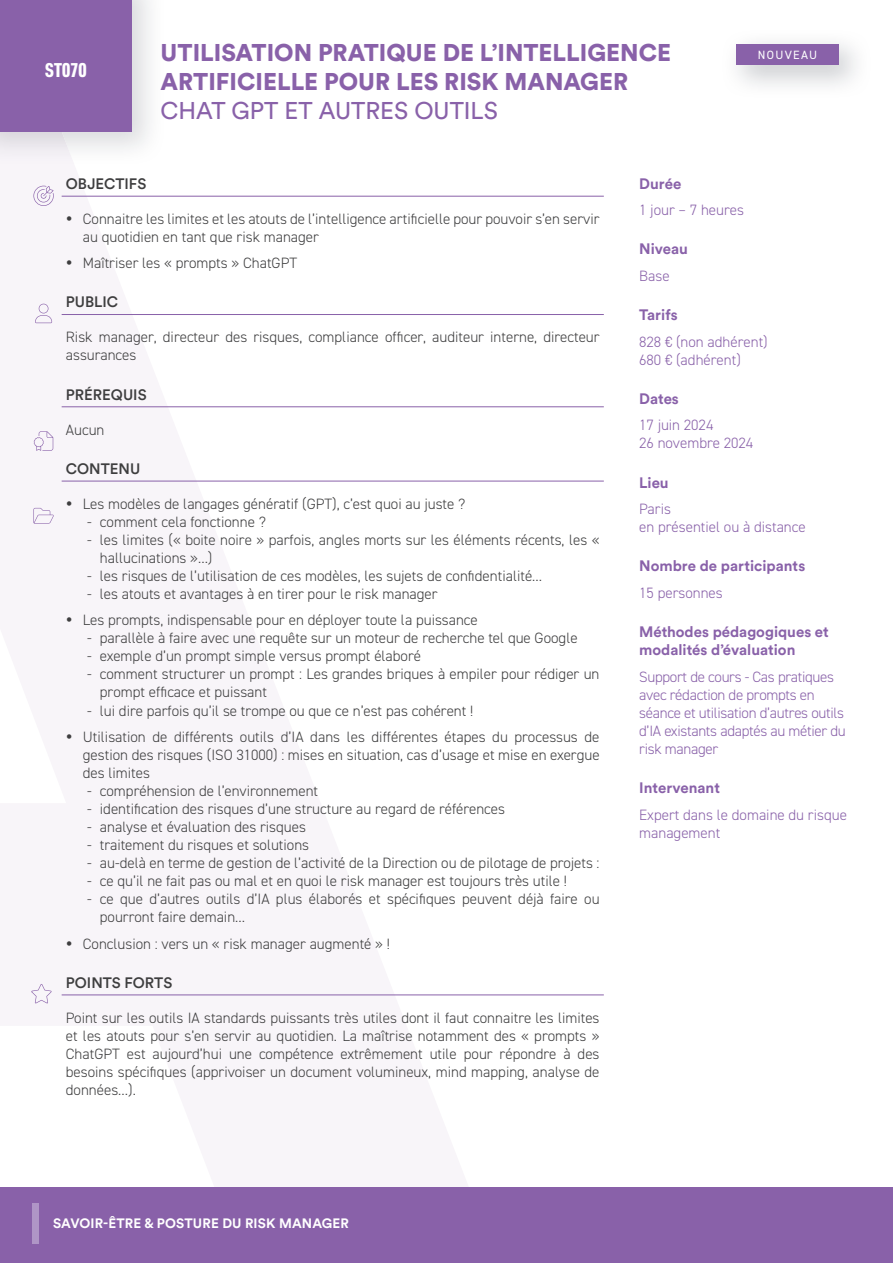
<style>
.page{position:relative;width:893px;height:1263px;background:#fff}
.page>*{position:absolute;margin:0;border:0;box-sizing:border-box;transform-origin:0 0}
.t1{font:900 24px/28.8px "Circular Std";color:#8961a9}
.t2{font:24px "Circular Std";color:#8961a9}
.t3{font:900 19.5px "URWDIN Cond";color:#fff}
.t4{font:300 15px/18px "DIN2014";color:#3e3e3f}
.t5{font:300 15px/18px "DIN2014";letter-spacing:-.005em;color:#8961a9}
.t6{font:700 15px/18px "Circular Std";color:#8961a9}
.t7{font:500 15px "Circular Std";color:#3e3e3f}
.t8{font:700 13.5px "Circular Std";letter-spacing:.01em;color:#fff}
.t9{font:12px "DIN2014";letter-spacing:.11em;color:#fff}
</style>
<div class="page">
<div style="left:0;top:1187px;width:893px;height:76px;background:#8961a9"></div>
<div style="left:32px;top:1203px;width:6px;height:41px;background:#af95c6"></div>
<div style="left:0;top:0;width:132px;height:132px;background:#8961a9"></div>
<hr style="left:62px;top:196px;width:542px;height:1px;background:#8961a9">
<hr style="left:62px;top:314px;width:542px;height:1px;background:#8961a9">
<hr style="left:62px;top:406px;width:542px;height:1px;background:#8961a9">
<hr style="left:62px;top:481px;width:542px;height:1px;background:#8961a9">
<hr style="left:62px;top:995px;width:542px;height:1px;background:#8961a9">
<svg style="left:33px;top:186px;width:21px;height:20px"></svg>
<svg style="left:35px;top:304px;width:17px;height:19px"></svg>
<svg style="left:33px;top:508px;width:21px;height:16px"></svg>
<svg style="left:34px;top:431px;width:19px;height:20px"></svg>
<svg style="left:31px;top:984px;width:21px;height:19px"></svg>
<img style="left:736px;top:42px;width:120px;height:44px">
<div style="left:736px;top:45px;width:102px;height:20px;background:#8961a9"></div>
<h2 class="t3" style="left:45px;top:56px;width:43px">ST070</h2>
<h1 class="t1" style="left:161px;top:38px;width:512px">UTILISATION PRATIQUE DE L’INTELLIGENCE<br>ARTIFICIELLE POUR LES RISK MANAGER</h1>
<h1 class="t2" style="left:161px;top:96px;width:339px">CHAT GPT ET AUTRES OUTILS</h1>
<p class="t9" style="left:758px;top:47px;width:61px">NOUVEAU</p>
<p class="t7" style="left:66px;top:174px;width:82px">OBJECTIFS</p>
<p class="t4" style="left:83px;top:209px;width:518px;text-indent:-17px">• Connaitre les limites et les atouts de l’intelligence artificielle pour pouvoir s’en servir au quotidien en tant que risk manager</p>
<p class="t4" style="left:66px;top:254px;width:233px">• Maîtriser les « prompts » ChatGPT</p>
<p class="t7" style="left:66px;top:293px;width:54px">PUBLIC</p>
<p class="t4" style="left:66px;top:328px;width:535px">Risk manager, directeur des risques, compliance officer, auditeur interne, directeur assurances</p>
<p class="t7" style="left:66px;top:385px;width:82px">PRÉREQUIS</p>
<p class="t4" style="left:66px;top:421px;width:40px">Aucun</p>
<p class="t7" style="left:66px;top:459px;width:76px">CONTENU</p>
<p class="t4" style="left:66px;top:495px;width:401px">• Les modèles de langages génératif (GPT), c’est quoi au juste ?</p>
<p class="t4" style="left:87px;top:513px;width:180px">- comment cela fonctionne ?</p>
<p class="t4" style="left:100px;top:531px;width:501px;text-indent:-13px">- les limites (« boite noire » parfois, angles morts sur les éléments récents, les « hallucinations »…)</p>
<p class="t4" style="left:87px;top:567px;width:456px">- les risques de l’utilisation de ces modèles, les sujets de confidentialité…</p>
<p class="t4" style="left:87px;top:585px;width:352px">- les atouts et avantages à en tirer pour le risk manager</p>
<p class="t4" style="left:66px;top:611px;width:413px">• Les prompts, indispensable pour en déployer toute la puissance</p>
<p class="t4" style="left:87px;top:629px;width:492px">- parallèle à faire avec une requête sur un moteur de recherche tel que Google</p>
<p class="t4" style="left:87px;top:647px;width:335px">- exemple d’un prompt simple versus prompt élaboré</p>
<p class="t4" style="left:100px;top:665px;width:501px;text-indent:-13px">- comment structurer un prompt : Les grandes briques à empiler pour rédiger un prompt efficace et puissant</p>
<p class="t4" style="left:87px;top:701px;width:388px">- lui dire parfois qu’il se trompe ou que ce n’est pas cohérent !</p>
<p class="t4" style="left:83px;top:728px;width:518px;text-align:justify;text-indent:-17px">• Utilisation de différents outils d’IA dans les différentes étapes du processus de gestion des risques (ISO 31000) : mises en situation, cas d’usage et mise en exergue des limites</p>
<p class="t4" style="left:87px;top:782px;width:233px">- compréhension de l’environnement</p>
<p class="t4" style="left:87px;top:800px;width:419px">- identification des risques d’une structure au regard de références</p>
<p class="t4" style="left:87px;top:818px;width:220px">- analyse et évaluation des risques</p>
<p class="t4" style="left:87px;top:836px;width:224px">- traitement du risques et solutions</p>
<p class="t4" style="left:87px;top:854px;width:514px">- au-delà en terme de gestion de l’activité de la Direction ou de pilotage de projets :</p>
<p class="t4" style="left:87px;top:872px;width:481px">- ce qu’il ne fait pas ou mal et en quoi le risk manager est toujours très utile !</p>
<p class="t4" style="left:100px;top:890px;width:501px;text-indent:-13px">- ce que d’autres outils d’IA plus élaborés et spécifiques peuvent déjà faire ou pourront faire demain…</p>
<p class="t4" style="left:66px;top:934px;width:326px">• Conclusion : vers un « risk manager augmenté » !</p>
<p class="t7" style="left:66px;top:973px;width:108px">POINTS FORTS</p>
<p class="t4" style="left:66px;top:1009px;width:535px;text-align:justify">Point sur les outils IA standards puissants très utiles dont il faut connaitre les limites et les atouts pour s’en servir au quotidien. La maîtrise notamment des « prompts » ChatGPT est aujourd’hui une compétence extrêmement utile pour répondre à des besoins spécifiques (apprivoiser un document volumineux, mind mapping, analyse de données…).</p>
<p class="t6" style="left:639px;top:174px;width:44px">Durée</p>
<p class="t5" style="left:639px;top:201px;width:106px">1 jour – 7 heures</p>
<p class="t6" style="left:639px;top:240px;width:50px">Niveau</p>
<p class="t5" style="left:639px;top:267px;width:32px">Base</p>
<p class="t6" style="left:639px;top:306px;width:40px">Tarifs</p>
<p class="t5" style="left:639px;top:333px;width:130px">828 € (non adhérent)<br>680 € (adhérent)</p>
<p class="t6" style="left:639px;top:389px;width:41px">Dates</p>
<p class="t5" style="left:639px;top:416px;width:116px">17 juin 2024<br>26 novembre 2024</p>
<p class="t6" style="left:639px;top:473px;width:31px">Lieu</p>
<p class="t5" style="left:639px;top:500px;width:168px">Paris<br>en présentiel ou à distance</p>
<p class="t6" style="left:639px;top:557px;width:168px">Nombre de participants</p>
<p class="t5" style="left:639px;top:584px;width:85px">15 personnes</p>
<p class="t6" style="left:639px;top:623px;width:191px">Méthodes pédagogiques et modalités d’évaluation</p>
<p class="t5" style="left:639px;top:668px;width:208px">Support de cours - Cas pratiques avec rédaction de prompts en séance et utilisation d’autres outils d’IA existants adaptés au métier du risk manager</p>
<p class="t6" style="left:639px;top:778px;width:82px">Intervenant</p>
<p class="t5" style="left:639px;top:805px;width:209px">Expert dans le domaine du risque management</p>
<p class="t8" style="left:53px;top:1215px;width:297px">SAVOIR-ÊTRE &amp; POSTURE DU RISK MANAGER</p>
</div>
